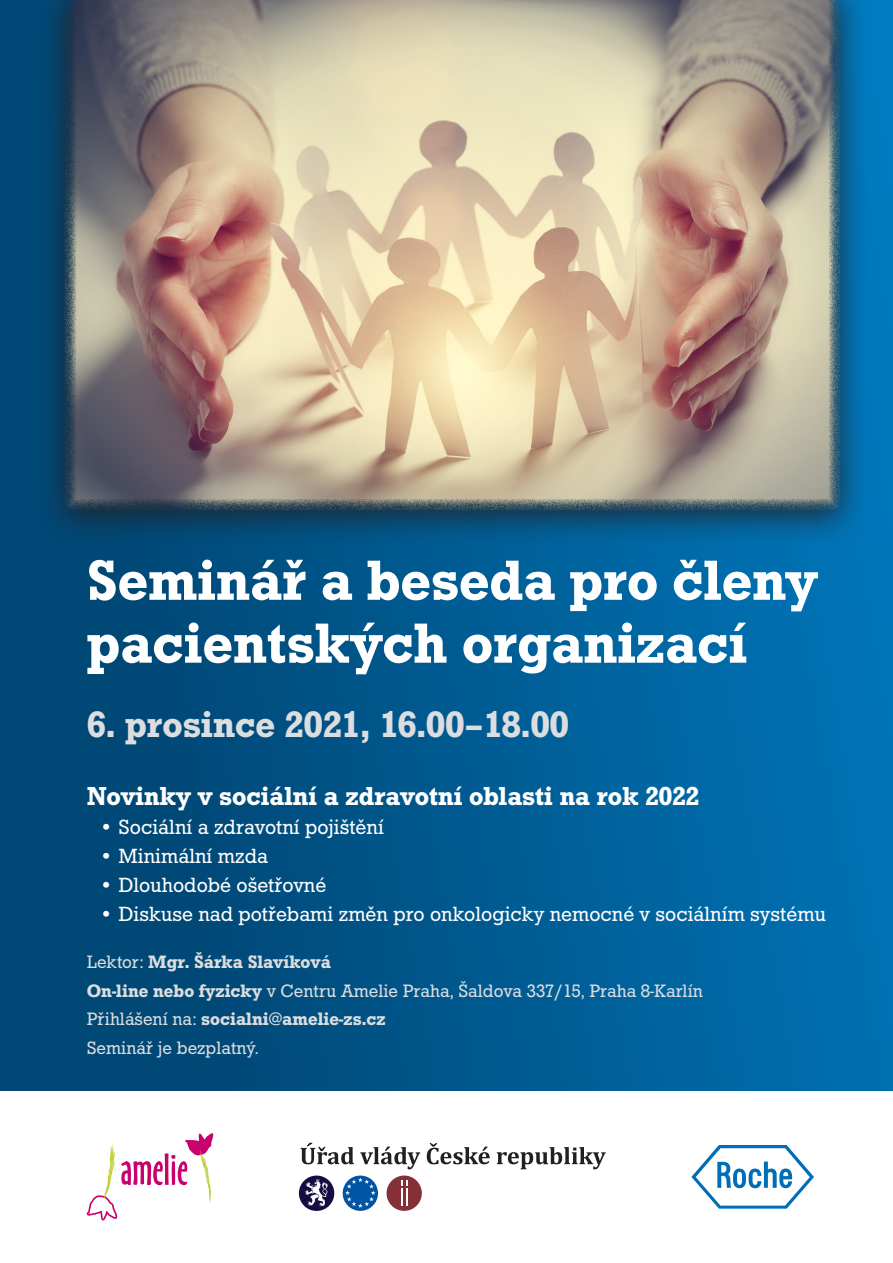
<style>
.page{position:relative;width:893px;height:1263px;background:#fff}
.page>*{position:absolute;margin:0;border:0;box-sizing:border-box;transform-origin:0 0}
.t1{font:500 58.5px/62.8px "Roctus TOT";color:#fff}
.t2{font:500 38.1px "Roctus TOT";color:#dcdddf}
.t3{font:500 27px "Roctus TOT";color:#fff}
.t4{font:21.3px "Roctus TOT";color:#fff}
.t5{font:18.6px/28.5px "Roctus TOT";color:#dcdddf}
.s1{font-weight:500}
</style>
<div class="page">
<div style="left:0;top:0;width:893px;height:1091px;background:linear-gradient(to right,#00416c,#0072b4)"></div>
<svg style="left:87px;top:1133px;width:126px;height:87px"></svg>
<svg style="left:301px;top:1143px;width:53px;height:21px"></svg>
<svg style="left:360px;top:1146px;width:60px;height:23px"></svg>
<svg style="left:427px;top:1143px;width:63px;height:21px"></svg>
<svg style="left:497px;top:1147px;width:109px;height:22px"></svg>
<svg style="left:343px;top:1175px;width:35px;height:36px"></svg>
<svg style="left:345px;top:1177px;width:31px;height:31px"></svg>
<div style="left:387px;top:1175px;width:35px;height:36px;background:#853036;border-radius:50%"></div>
<svg style="left:401px;top:1180px;width:6px;height:26px"></svg>
<div style="left:299px;top:1175px;width:35px;height:36px;background:#140d42;border-radius:50%"></div>
<svg style="left:305px;top:1179px;width:23px;height:28px"></svg>
<svg style="left:691px;top:1145px;width:123px;height:64px"></svg>
<div style="left:36px;top:0;width:833px;height:546px;background:#231f20;opacity:.75"></div>
<img style="left:64px;top:0;width:777px;height:511px">
<h1 class="t1" style="left:87px;top:549px;width:732px">Seminář a beseda pro členy pacientských organizací</h1>
<h2 class="t2" style="left:87px;top:703px;width:484px">6. prosince 2021, 16.00–18.00</h2>
<h3 class="t3" style="left:87px;top:780px;width:614px">Novinky v sociální a zdravotní oblasti na rok 2022</h3>
<p class="t4" style="left:99px;top:815px;width:286px">• Sociální a zdravotní pojištění</p>
<p class="t4" style="left:99px;top:844px;width:171px">• Minimální mzda</p>
<p class="t4" style="left:99px;top:873px;width:229px">• Dlouhodobé ošetřovné</p>
<p class="t4" style="left:99px;top:902px;width:728px">• Diskuse nad potřebami změn pro onkologicky nemocné v sociálním systému</p>
<p class="t5" style="left:87px;top:948px;width:618px">Lektor: <span class="s1">Mgr. Šárka Slavíková<br>On-line nebo fyzicky</span> v Centru Amelie Praha, Šaldova 337/15, Praha 8-Karlín Přihlášení na: <span class="s1">socialni@amelie-zs.cz<br></span>Seminář je bezplatný.</p>
</div>
